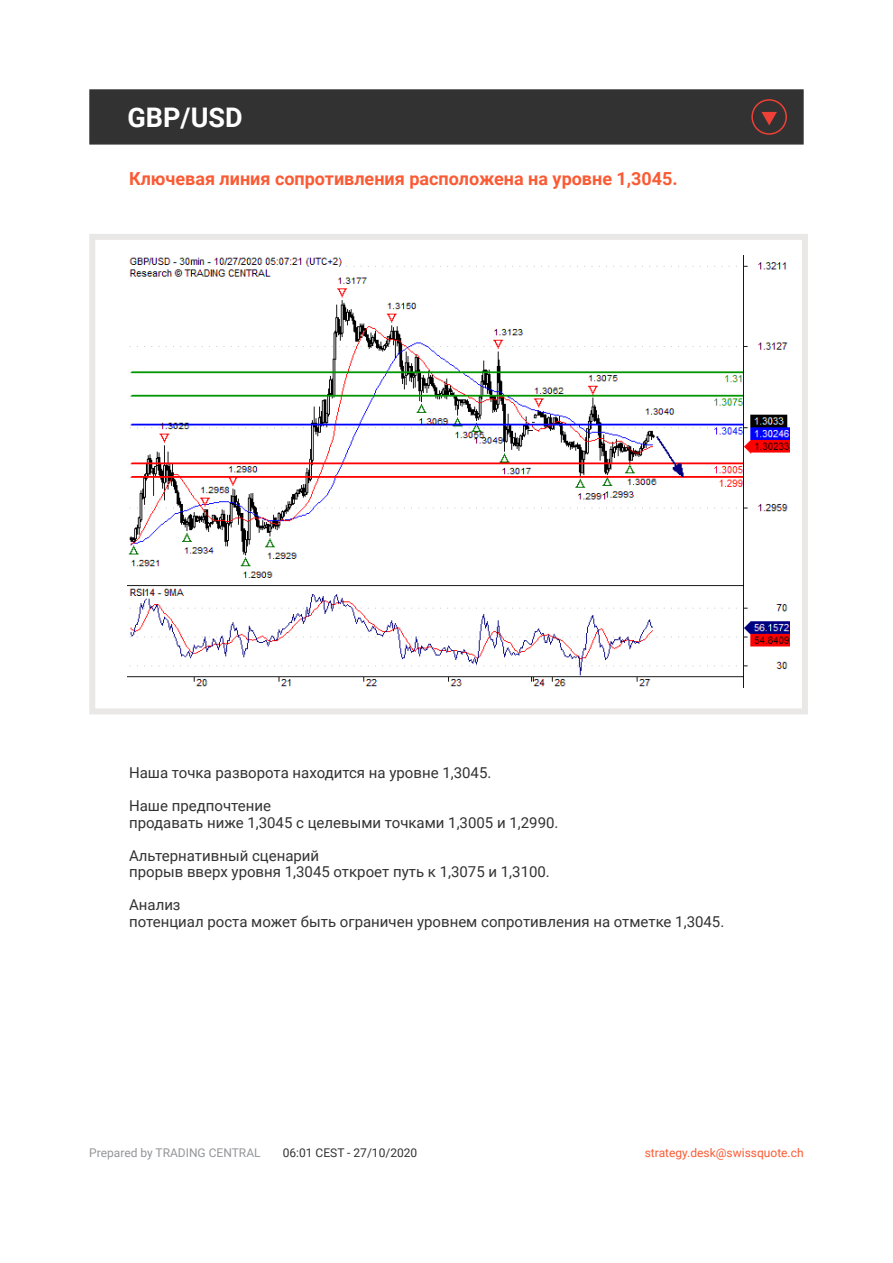
<style>
.page{position:relative;width:893px;height:1263px;background:#fff}
.page>*{position:absolute;margin:0;border:0;box-sizing:border-box;transform-origin:0 0}
.t1{font:700 27px "Roboto";color:#fff}
.t2{font:700 18px "Roboto";color:#fa5b35}
.t3{font:15px/16.5px "Roboto";color:#323232}
.t4{font:12px "Roboto";color:#fa5b35}
.t5{font:12px "Roboto";color:#939598}
.t6{font:12px "Roboto";color:#323232}
</style>
<div class="page">
<div style="left:89px;top:234px;width:719px;height:480px;border:6px solid #e9e8e7"></div>
<div style="left:89px;top:89px;width:715px;height:56px;background:#323232;border:2px solid #323232"></div>
<img style="left:128px;top:255px;width:661px;height:432px">
<svg style="left:751px;top:99px;width:36px;height:36px"></svg>
<h1 class="t1" style="left:128px;top:98px;width:117px">GBP/USD</h1>
<p class="t2" style="left:129px;top:166px;width:550px">Ключевая линия сопротивления расположена на уровне 1,3045.</p>
<p class="t3" style="left:129px;top:764px;width:364px">Наша точка разворота находится на уровне 1,3045.</p>
<p class="t3" style="left:129px;top:797px;width:431px">Наше предпочтение<br>продавать ниже 1,3045 с целевыми точками 1,3005 и 1,2990.</p>
<p class="t3" style="left:129px;top:846px;width:422px">Альтернативный сценарий<br>прорыв вверх уровня 1,3045 откроет путь к 1,3075 и 1,3100.</p>
<p class="t3" style="left:129px;top:896px;width:597px">Анализ<br>потенциал роста может быть ограничен уровнем сопротивления на отметке 1,3045.</p>
<p class="t5" style="left:89px;top:1144px;width:173px">Prepared by TRADING CENTRAL</p>
<p class="t6" style="left:283px;top:1144px;width:136px">06:01 CEST - 27/10/2020</p>
<p class="t4" style="left:645px;top:1144px;width:160px">strategy.desk@swissquote.ch</p>
</div>
